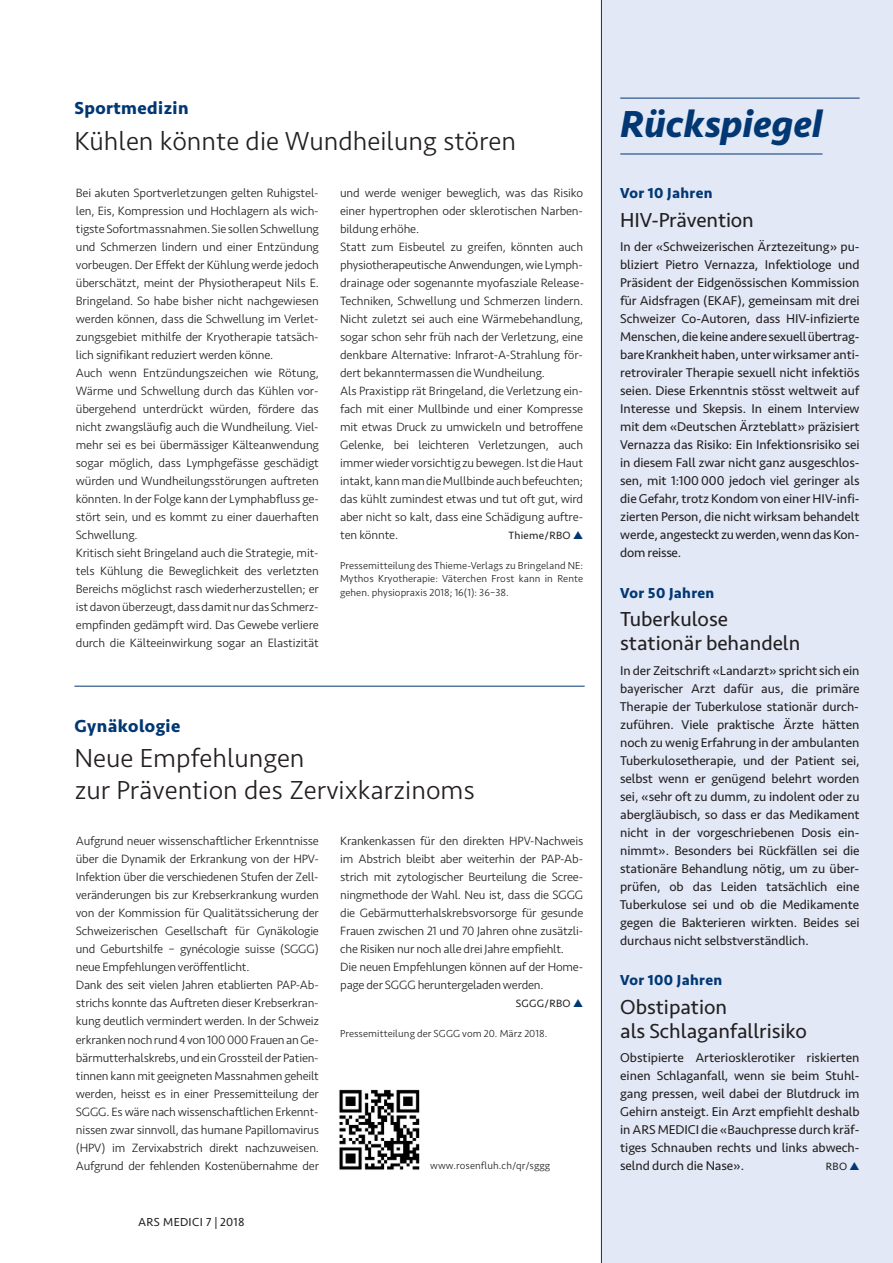
<style>
.page{position:relative;width:893px;height:1263px;background:#fff}
.page>*{position:absolute;margin:0;border:0;box-sizing:border-box;transform-origin:0 0}
.t1{font:italic 700 39px "Seravek";letter-spacing:-.005em;color:#013874}
.t2{font:300 27px/31.5px "Seravek";color:#231f20}
.t3{font:21px/24px "Seravek";color:#231f20}
.t4{font:700 18px "Seravek";letter-spacing:.025em;color:#013874}
.t5{font:700 15px "Seravek";letter-spacing:.025em;color:#013874}
.t6{font:13.2px/18px "Seravek";letter-spacing:-.005em;color:#231f20;text-align:justify}
.t7{font:300 12.45px/18px "Seravek";letter-spacing:-.01em;color:#231f20}
.t8{font:12px "Seravek";letter-spacing:.025em;color:#231f20}
.t9{font:10.95px "Seravek";letter-spacing:.025em;color:#231f20}
.t10{font:300 10.5px/13.8px "Seravek";letter-spacing:.005em;color:#231f20;text-align:justify}
.s1{color:#013874}
</style>
<div class="page">
<div style="left:601px;top:0;width:292px;height:1263px;background:#e2e8f5"></div>
<hr style="left:620px;top:98px;width:240px;height:1px;background:#013874">
<hr style="left:620px;top:154px;width:202px;height:1px;background:#013874">
<hr style="left:74px;top:686px;width:511px;height:1px;background:#013874">
<img style="left:339px;top:1089px;width:81px;height:81px">
<h3 class="t4" style="left:74px;top:94px;width:116px">Sportmedizin</h3>
<h2 class="t2" style="left:74px;top:125px;width:443px">Kühlen könnte die Wundheilung stören</h2>
<p class="t7" style="left:76px;top:184px;width:245px">Bei akuten Sportverletzungen gelten Ruhigstel&shy;len, Eis, Kompression und Hochlagern als wich&shy;tigsteSofortmassnahmen.Sie sollenSchwellung und Schmerzen lindern und einer Entzündung vorbeugen. Der Effekt der Kühlung werde jedoch überschätzt, meint der Physiotherapeut Nils E.<br>Bringeland. So habe bisher nicht nachgewiesen werden können, dass die Schwellung im Verlet&shy;zungsgebiet mithilfe der Kryotherapie tatsäch&shy;lich signifikant reduziert werden könne.<br>Auch wenn Entzündungszeichen wie Rötung, Wärme und Schwellung durch das Kühlen vor&shy;übergehend unterdrückt würden, fördere das nicht zwangsläufig auch die Wundheilung. Viel&shy;mehr sei es bei übermässiger Kälteanwendung sogar möglich, dass Lymphgefässe geschädigt würden und Wundheilungsstörungen auftreten könnten. In der Folge kann der Lymphabfluss ge&shy;stört sein, und es kommt zu einer dauerhaften Schwellung.<br>Kritisch sieht Bringeland auch die Strategie, mit&shy;tels Kühlung die Beweglichkeit des verletzten Bereichs möglichst rasch wiederherzustellen; er istdavonüberzeugt,dassdamitnurdasSchmerz&shy;empfinden gedämpft wird. Das Gewebe verliere durch die Kälteeinwirkung sogar an Elastizität</p>
<p class="t7" style="left:340px;top:184px;width:245px">und werde weniger beweglich, was das Risiko einer hypertrophen oder sklerotischen Narben&shy;bildung erhöhe.<br>Statt zum Eisbeutel zu greifen, könnten auch physiotherapeutische Anwendungen, wie Lymph&shy;drainage oder sogenannte myofasziale Release-Techniken, Schwellung und Schmerzen lindern.<br>Nicht zuletzt sei auch eine Wärmebehandlung, sogar schon sehr früh nach der Verletzung, eine denkbare Alternative: Infrarot-A-Strahlung för&shy;dert bekanntermassen die Wundheilung.<br>Als Praxistipp rät Bringeland, die Verletzung ein&shy;fach mit einer Mullbinde und einer Kompresse mit etwas Druck zu umwickeln und betroffene Gelenke, bei leichteren Verletzungen, auch immerwieder vorsichtig zubewegen. Ist dieHaut intakt, kannmandieMullbinde auchbefeuchten; das kühlt zumindest etwas und tut oft gut, wird aber nicht so kalt, dass eine Schädigung auftre&shy;ten könnte.</p>
<p class="t9" style="left:508px;top:527px;width:76px">Thieme/RBO <span class="s1">▲</span></p>
<p class="t10" style="left:340px;top:558px;width:244px">Pressemitteilung des Thieme-Verlags zu Bringeland NE:<br>Mythos Kryotherapie: Väterchen Frost kann in Rente gehen. physiopraxis 2018; 16(1): 36–38.</p>
<h3 class="t4" style="left:74px;top:711px;width:108px">Gynäkologie</h3>
<h2 class="t2" style="left:74px;top:743px;width:402px">Neue Empfehlungen<br>zur Prävention des Zervixkarzinoms</h2>
<p class="t7" style="left:76px;top:832px;width:245px">Aufgrund neuer wissenschaftlicher Erkenntnisse über die Dynamik der Erkrankung von der HPV-Infektion über die verschiedenen Stufen der Zell&shy;veränderungen bis zur Krebserkrankung wurden von der Kommission für Qualitätssicherung der Schweizerischen Gesellschaft für Gynäkologie und Geburtshilfe – gynécologie suisse (SGGG) neue Empfehlungen veröffentlicht.<br>Dank des seit vielen Jahren etablierten PAP-Ab&shy;strichs konnte das Auftreten dieser Krebserkran&shy;kung deutlich vermindert werden. In der Schweiz erkrankennochrund4von100 000FrauenanGe&shy;bärmutterhalskrebs,undeinGrossteilder Patien&shy;tinnen kann mit geeigneten Massnahmen geheilt werden, heisst es in einer Pressemitteilung der SGGG. Es wäre nach wissenschaftlichen Erkennt&shy;nissen zwar sinnvoll, das humane Papillomavirus (HPV) im Zervixabstrich direkt nachzuweisen.<br>Aufgrund der fehlenden Kostenübernahme der</p>
<p class="t7" style="left:340px;top:832px;width:245px">Krankenkassen für den direkten HPV-Nachweis im Abstrich bleibt aber weiterhin der PAP-Ab&shy;strich mit zytologischer Beurteilung die Scree&shy;ningmethode der Wahl. Neu ist, dass die SGGG die Gebärmutterhalskrebsvorsorge für gesunde Frauen zwischen 21 und 70 Jahren ohne zusätzli&shy;che Risiken nur noch alle drei Jahre empfiehlt.<br>Die neuen Empfehlungen können auf der Home&shy;page der SGGG heruntergeladen werden.</p>
<p class="t9" style="left:516px;top:995px;width:69px">SGGG/RBO <span class="s1">▲</span></p>
<p class="t10" style="left:340px;top:1026px;width:209px">Pressemitteilung der SGGG vom 20. März 2018.</p>
<p class="t10" style="left:430px;top:1159px;width:121px">www.rosenfluh.ch/qr/sggg</p>
<p class="t8" style="left:138px;top:1213px;width:108px">ARS MEDICI 7 | 2018</p>
<h1 class="t1" style="left:620px;top:91px;width:204px">Rückspiegel</h1>
<p class="t5" style="left:620px;top:181px;width:94px">Vor 10 Jahren</p>
<h3 class="t3" style="left:620px;top:208px;width:135px">HIV-Prävention</h3>
<p class="t6" style="left:620px;top:238px;width:241px">In der «Schweizerischen Ärztezeitung» pu&shy;bliziert Pietro Vernazza, Infektiologe und Präsident der Eidgenössischen Kommission fur̈Aidsfragen (EKAF), gemeinsam mit drei Schweizer Co-Autoren, dass HIV-infizierte Menschen,diekeineanderesexuellübertrag&shy;bareKrankheit haben, unterwirksamer anti&shy;retroviraler Therapie sexuell nicht infektiös seien. Diese Erkenntnis stösst weltweit auf Interesse und Skepsis. In einem Interview mit dem «Deutschen Ärzteblatt» präzisiert Vernazza das Risiko: Ein Infektionsrisiko sei in diesem Fall zwar nicht ganz ausgeschlos&shy;sen, mit 1:100 000 jedoch viel geringer als die Gefahr, trotz Kondomvon einer HIV-infi&shy;zierten Person, die nicht wirksam behandelt werde, angesteckt zuwerden,wenndasKon&shy;dom reisse.</p>
<p class="t5" style="left:620px;top:581px;width:96px">Vor 50 Jahren</p>
<h3 class="t3" style="left:620px;top:607px;width:182px">Tuberkulose stationär behandeln</h3>
<p class="t6" style="left:620px;top:661px;width:241px">In der Zeitschrift «Landarzt» spricht sich ein bayerischer Arzt dafür aus, die primäre Therapie der Tuberkulose stationär durch&shy;zuführen. Viele praktische Ärzte hätten noch zu wenig Erfahrung in der ambulanten Tuberkulosetherapie, und der Patient sei, selbst wenn er genügend belehrt worden sei, «sehr oft zu dumm, zu indolent oder zu abergläubisch, so dass er das Medikament nicht in der vorgeschriebenen Dosis ein&shy;nimmt». Besonders bei Rückfällen sei die stationäre Behandlung nötig, um zu über&shy;prüfen, ob das Leiden tatsächlich eine Tuberkulose sei und ob die Medikamente gegen die Bakterieren wirkten. Beides sei durchaus nicht selbstverständlich.</p>
<p class="t5" style="left:620px;top:968px;width:104px">Vor 100 Jahren</p>
<h3 class="t3" style="left:620px;top:995px;width:188px">Obstipation<br>als Schlaganfallrisiko</h3>
<p class="t6" style="left:620px;top:1049px;width:241px">Obstipierte Arteriosklerotiker riskierten einen Schlaganfall, wenn sie beim Stuhl&shy;gang pressen, weil dabei der Blutdruck im Gehirn ansteigt. Ein Arzt empfiehlt deshalb in ARS MEDICI die «Bauchpresse durch kräf&shy;tiges Schnauben rechts und links abwech&shy;selnd durch die Nase».</p>
<p class="t9" style="left:826px;top:1158px;width:35px">RBO <span class="s1">▲</span></p>
</div>
